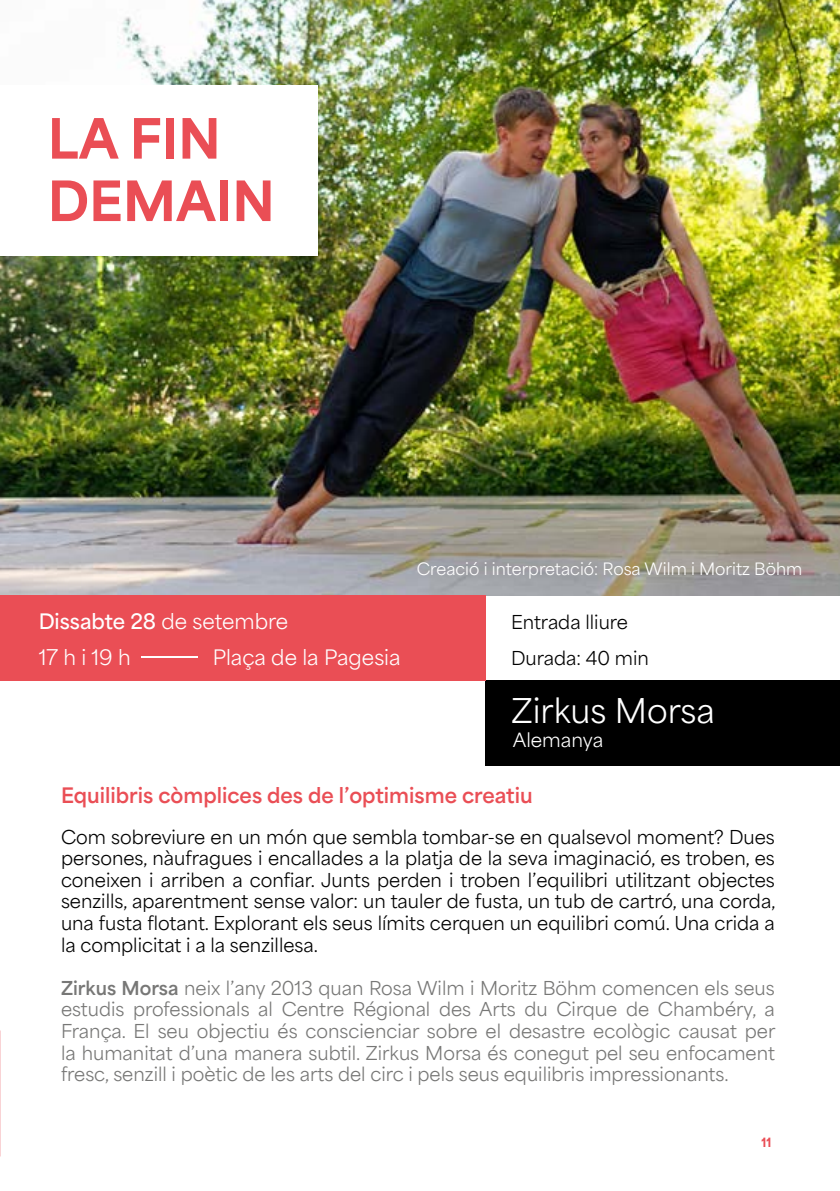
<style>
.page{position:relative;width:840px;height:1191px;background:#fff}
.page>*{position:absolute;margin:0;border:0;box-sizing:border-box;transform-origin:0 0}
.t1{font:800 52px/62.4px "Area Normal";color:#ea4e55}
.t2{font:32px "Area Normal";color:#fff}
.t3{font:20px/36.4px "Area Normal";color:#fff}
.t4{font:700 20px "Area Normal";color:#ea4e55}
.t5{font:18.4px "Area Normal";color:#fff}
.t6{font:18px/21.6px "Area Normal";color:#000}
.t7{font:18px/21.6px "Area Normal";color:#777776;text-align:justify}
.t8{font:16px "Area Normal";color:#fff}
.t9{font:800 12px "Area Normal";color:#ea4e55}
.s1{font-weight:600}
.s2{font-weight:700}
</style>
<div class="page">
<img style="left:0;top:0;width:839px;height:595px">
<div style="left:485px;top:680px;width:354px;height:85px;background:#000"></div>
<div style="left:0;top:85px;width:318px;height:171px;background:#fff"></div>
<div style="left:0;top:595px;width:485px;height:86px;background:#ea4e55"></div>
<hr style="left:141px;top:656px;width:56px;height:1px;background:#fff">
<h1 class="t1" style="left:48px;top:102px;width:228px">LA FIN<br>DEMAIN</h1>
<p class="t3" style="left:39px;top:600px;width:251px"><span class="s1">Dissabte 28</span> de setembre<br>17 h i 19 h</p>
<p class="t3" style="left:212px;top:636px;width:189px">Plaça de la Pagesia</p>
<p class="t8" style="left:416px;top:555px;width:387px">Creació i interpretació: Rosa Wilm i Moritz Böhm</p>
<p class="t6" style="left:511px;top:601px;width:139px;line-height:36.4px">Entrada lliure<br>Durada: 40 min</p>
<h2 class="t2" style="left:511px;top:683px;width:204px">Zirkus Morsa</h2>
<p class="t5" style="left:512px;top:724px;width:92px">Alemanya</p>
<p class="t4" style="left:61px;top:777px;width:473px">Equilibris còmplices des de l’optimisme creatiu</p>
<p class="t6" style="left:61px;top:823px;width:715px;text-align:justify">Com sobreviure en un món que sembla tombar-se en qualsevol moment? Dues persones, nàufragues i encallades a la platja de la seva imaginació, es troben, es coneixen i arriben a confiar. Junts perden i troben l’equilibri utilitzant objectes senzills, aparentment sense valor: un tauler de fusta, un tub de cartró, una corda, una fusta flotant. Explorant els seus límits cerquen un equilibri comú. Una crida a la complicitat i a la senzillesa.</p>
<p class="t7" style="left:61px;top:975px;width:715px"><span class="s2">Zirkus Morsa</span> neix l’any 2013 quan Rosa Wilm i Moritz Böhm comencen els seus estudis professionals al Centre Régional des Arts du Cirque de Chambéry, a França. El seu objectiu és conscienciar sobre el desastre ecològic causat per la humanitat d’una manera subtil. Zirkus Morsa és conegut pel seu enfocament fresc, senzill i poètic de les arts del circ i pels seus equilibris impressionants.</p>
<p class="t9" style="left:761px;top:1132px;width:11px">11</p>
</div>
